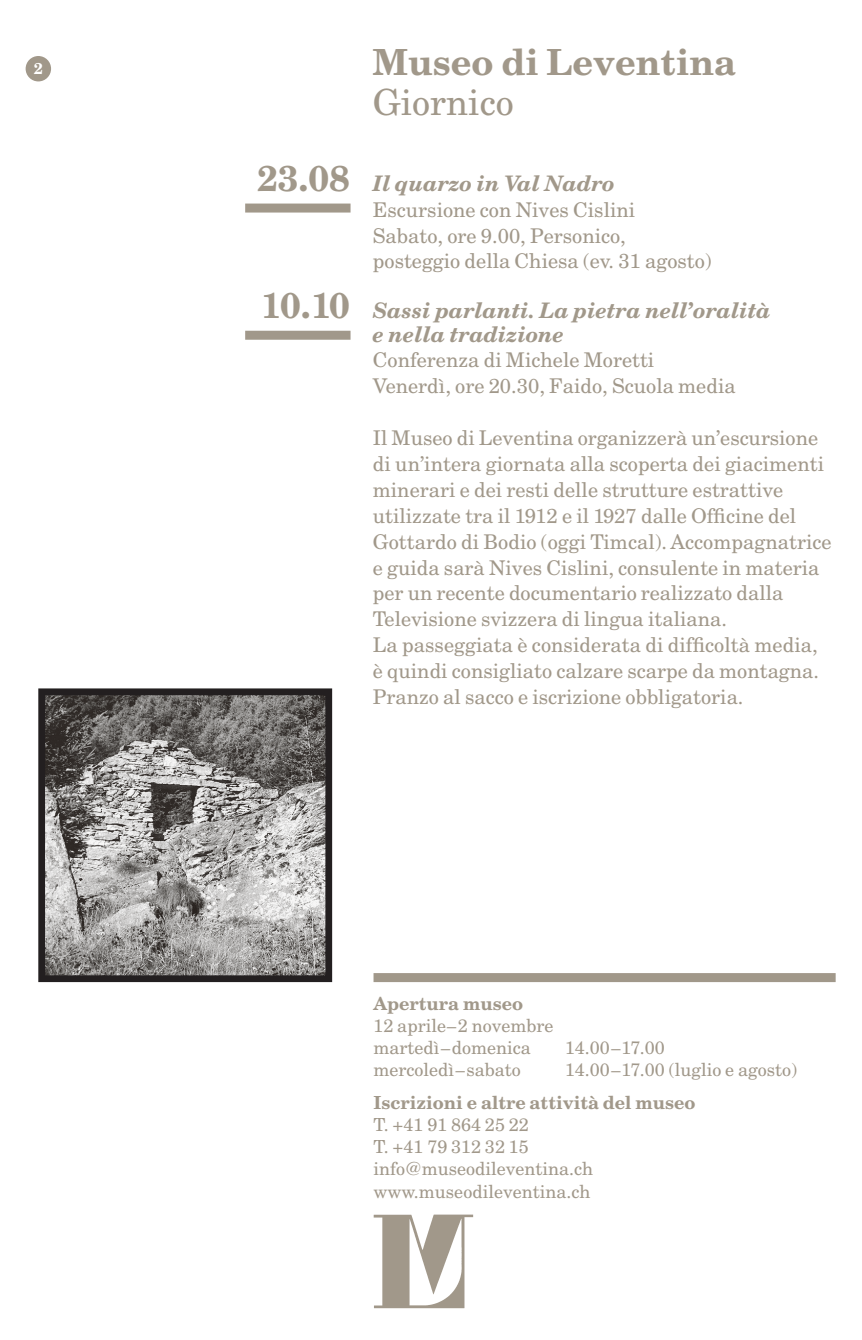
<style>
.page{position:relative;width:862px;height:1340px;background:#fff}
.page>*{position:absolute;margin:0;border:0;box-sizing:border-box;transform-origin:0 0}
.t1{font:700 36px "New Century Schlbk";color:#a1988a}
.t2{font:36px "New Century Schlbk";color:#a1988a}
.t3{font:italic 700 21.38px/23.6px "New Century Schlbk";color:#a1988a}
.t4{font:20.25px/25.9px "New Century Schlbk";color:#a1988a}
.t5{font:18px/22.1px "New Century Schlbk";color:#a1988a}
.t6{font:700 18px "New Century Schlbk";color:#a1988a}
.t7{font:700 15.75px "New Century Schlbk";color:#fff}
.s1{font-style:normal;font-size:36px}
</style>
<div class="page">
<div style="left:373px;top:973px;width:462px;height:9px;background:#a1988a"></div>
<img style="left:46px;top:696px;width:278px;height:278px">
<div style="left:38px;top:688px;width:294px;height:294px;border:7px solid #231f20"></div>
<div style="left:245px;top:203px;width:105px;height:9px;background:#a1988a"></div>
<div style="left:245px;top:331px;width:105px;height:9px;background:#a1988a"></div>
<img style="left:373px;top:1214px;width:101px;height:95px">
<div style="left:26px;top:56px;width:25px;height:25px;background:#a1988a;border-radius:50%"></div>
<p class="t7" style="left:34px;top:62px;width:11px">2</p>
<h1 class="t1" style="left:372px;top:48px;width:364px">Museo di Leventina</h1>
<h1 class="t2" style="left:372px;top:89px;width:142px">Giornico</h1>
<p class="t3" style="left:257px;top:173px;width:359px"><span class="s1">23.08</span> Il quarzo in Val Nadro</p>
<p class="t4" style="left:372px;top:198px;width:340px">Escursione con Nives Cislini<br>Sabato, ore 9.00, Personico, posteggio della Chiesa (ev. 31 agosto)</p>
<p class="t3" style="left:372px;top:300px;width:399px;text-indent:-112px"><span class="s1">10.10</span> Sassi parlanti. La pietra nell’oralità e nella tradizione</p>
<p class="t4" style="left:372px;top:349px;width:364px">Conferenza di Michele Moretti<br>Venerdì, ore 20.30, Faido, Scuola media</p>
<p class="t4" style="left:372px;top:427px;width:460px">Il Museo di Leventina organizzerà un’escursione di un’intera giornata alla scoperta dei giacimenti minerari e dei resti delle strutture estrattive utilizzate tra il 1912 e il 1927 dalle Officine del Gottardo di Bodio (oggi Timcal). Accompagnatrice e guida sarà Nives Cislini, consulente in materia per un recente documentario realizzato dalla<br>Tele visione svizzera di lingua italiana.<br>La passeggiata è considerata di difficoltà media, è quindi consigliato calzare scarpe da montagna.<br>Pranzo al sacco e iscrizione obbligatoria.</p>
<p class="t6" style="left:373px;top:996px;width:151px">Apertura museo</p>
<p class="t5" style="left:373px;top:1016px;width:181px">12 aprile–2 novembre martedì–domenica</p>
<p class="t5" style="left:564px;top:1038px;width:101px">14.00–17.00</p>
<p class="t5" style="left:373px;top:1060px;width:149px">mercoledì–sabato</p>
<p class="t5" style="left:564px;top:1060px;width:233px">14.00–17.00 (luglio e agosto)</p>
<p class="t6" style="left:373px;top:1095px;width:323px">Iscrizioni e altre attività del museo</p>
<p class="t5" style="left:373px;top:1115px;width:221px">T. +41 91 864 25 22<br>T. +41 79 312 32 15 info@museodileventina.ch www.museodileventina.ch</p>
</div>
